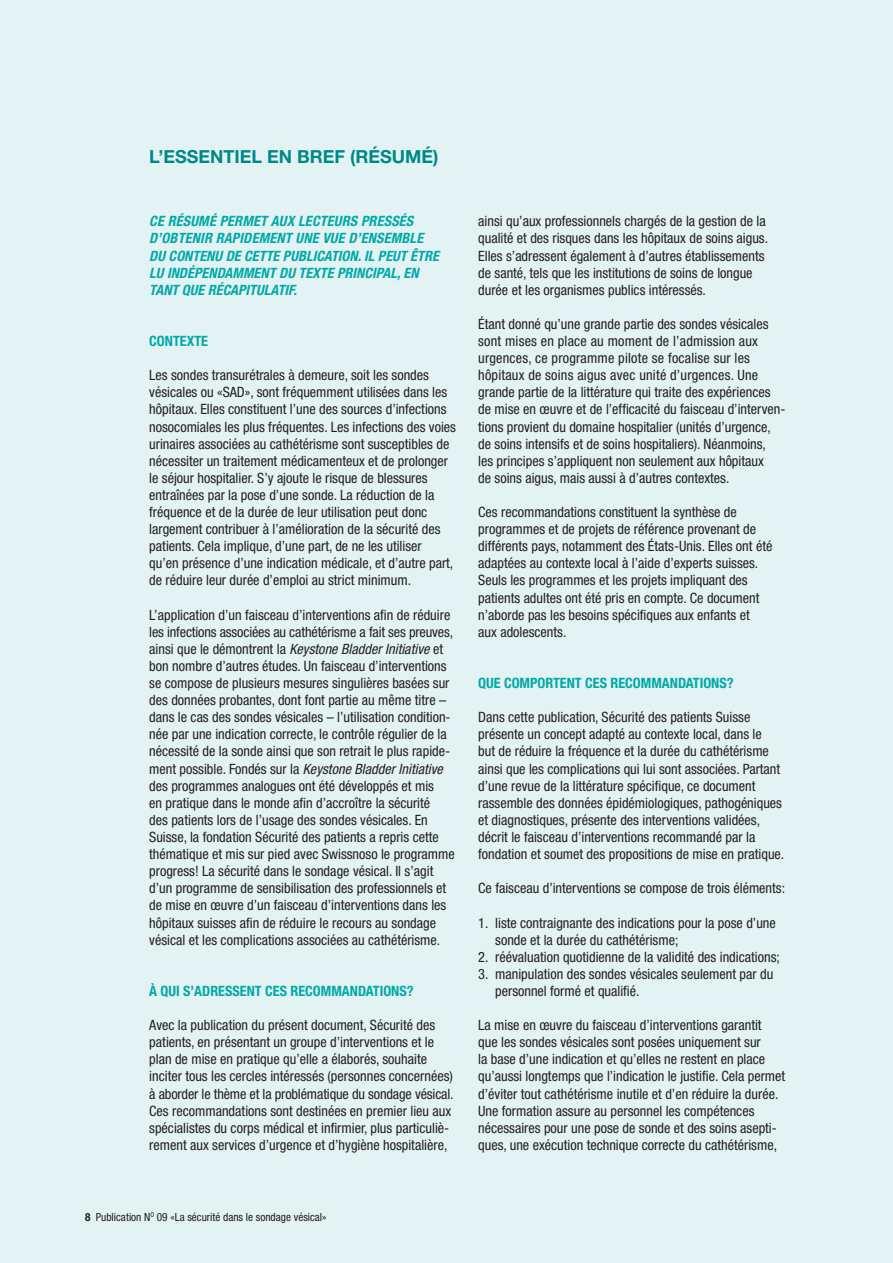
<style>
.page{position:relative;width:893px;height:1263px;background:#e3f3f3}
.page>*{position:absolute;margin:0;border:0;box-sizing:border-box;transform-origin:0 0}
.t1{font:700 18px "Helvetica Neue";color:#008885}
.t2{font:condensed 14.25px/17.1px "Helvetica Neue";color:#231f20}
.t3{font:italic 700 condensed 14.25px/17.1px "Helvetica Neue";letter-spacing:.005em;color:#00a9a7}
.t4{font:700 condensed 14.25px "Helvetica Neue";color:#00a9a7}
.t5{font:condensed 11.25px "Helvetica Neue";color:#231f20}
.s1{font-style:italic}
.s2{font-weight:700}
</style>
<div class="page">
<p class="t1" style="left:149px;top:151px;width:291px">L’ESSENTIEL EN BREF (RÉSUMÉ)</p>
<p class="t3" style="left:149px;top:214px;width:291px">CE RÉSUMÉ PERMET AUX LECTEURS PRESSÉS D’OBTENIR RAPIDEMENT UNE VUE D’ENSEMBLE DU CONTENU DE CETTE PUBLICATION. IL PEUT ÊTRE LU INDÉPENDAMMENT DU TEXTE PRINCIPAL, EN TANT QUE RÉCAPITULATIF.</p>
<p class="t4" style="left:149px;top:336px;width:60px">CONTEXTE</p>
<p class="t2" style="left:149px;top:368px;width:308px">Les sondes transurétrales à demeure, soit les sondes vésicales ou «SAD», sont fréquemment utilisées dans les hôpitaux. Elles constituent l’une des sources d’infections nosocomiales les plus fréquentes. Les infections des voies urinaires associées au cathétérisme sont susceptibles de nécessiter un traitement médicamenteux et de prolonger le séjour hospitalier. S’y ajoute le risque de blessures entraînées par la pose d’une sonde. La réduction de la fréquence et de la durée de leur utilisation peut donc largement contribuer à l’amélioration de la sécurité des patients. Cela implique, d’une part, de ne les utiliser<br>qu’en présence d’une indication médicale, et d’autre part, de réduire leur durée d’emploi au strict minimum.</p>
<p class="t2" style="left:149px;top:607px;width:307px">L’application d’un faisceau d’interventions afin de réduire les infections associées au cathétérisme a fait ses preuves, ainsi que le démontrent la <span class="s1">Keystone Bladder Initiative</span> et bon nombre d’autres études. Un faisceau d’interventions se compose de plusieurs mesures singulières basées sur des données probantes, dont font partie au même titre – dans le cas des sondes vésicales – l’utilisation condition&shy;née par une indication correcte, le contrôle régulier de la nécessité de la sonde ainsi que son retrait le plus rapide&shy;ment possible. Fondés sur la <span class="s1">Keystone Bladder Initiative </span>des programmes analogues ont été développés et mis<br>en pratique dans le monde afin d’accroître la sécurité<br>des patients lors de l’usage des sondes vésicales. En Suisse, la fondation Sécurité des patients a repris cette thématique et mis sur pied avec Swissnoso le programme progress! La sécurité dans le sondage vésical. Il s’agit d’un programme de sensibilisation des professionnels et de mise en œuvre d’un faisceau d’interventions dans les hôpitaux suisses afin de réduire le recours au sondage vésical et les complications associées au cathétérisme.</p>
<p class="t4" style="left:149px;top:986px;width:266px">À QUI S’ADRESSENT CES RECOMMANDATIONS?</p>
<p class="t2" style="left:149px;top:1018px;width:306px">Avec la publication du présent document, Sécurité des patients, en présentant un groupe d’interventions et le plan de mise en pratique qu’elle a élaborés, souhaite inciter tous les cercles intéressés (personnes concernées) à aborder le thème et la problématique du sondage vésical.<br>Ces recommandations sont destinées en premier lieu aux spécialistes du corps médical et infirmier, plus particuliè&shy;rement aux services d’urgence et d’hygiène hospitalière,</p>
<p class="t2" style="left:478px;top:214px;width:291px">ainsi qu’aux professionnels chargés de la gestion de la qualité et des risques dans les hôpitaux de soins aigus.<br>Elles s’adressent également à d’autres établissements de santé, tels que les institutions de soins de longue durée et les organismes publics intéressés.</p>
<p class="t2" style="left:478px;top:317px;width:309px">Étant donné qu’une grande partie des sondes vésicales sont mises en place au moment de l’admission aux urgences, ce programme pilote se focalise sur les hôpitaux de soins aigus avec unité d’urgences. Une grande partie de la littérature qui traite des expériences de mise en œuvre et de l’efficacité du faisceau d’interven&shy;tions provient du domaine hospitalier (unités d’urgence, de soins intensifs et de soins hospitaliers). Néanmoins,<br>les principes s’appliquent non seulement aux hôpitaux<br>de soins aigus, mais aussi à d’autres contextes.</p>
<p class="t2" style="left:478px;top:505px;width:296px">Ces recommandations constituent la synthèse de programmes et de projets de référence provenant de différents pays, notamment des États-Unis. Elles ont été adaptées au contexte local à l’aide d’experts suisses.<br>Seuls les programmes et les projets impliquant des patients adultes ont été pris en compte. Ce document n’aborde pas les besoins spécifiques aux enfants et<br>aux adolescents.</p>
<p class="t4" style="left:478px;top:678px;width:257px">QUE COMPORTENT CES RECOMMANDATIONS?</p>
<p class="t2" style="left:478px;top:710px;width:308px">Dans cette publication, Sécurité des patients Suisse présente un concept adapté au contexte local, dans le<br>but de réduire la fréquence et la durée du cathétérisme ainsi que les complications qui lui sont associées. Partant d’une revue de la littérature spécifique, ce document rassemble des données épidémiologiques, pathogéniques et diagnostiques, présente des interventions validées, décrit le faisceau d’interventions recommandé par la fondation et soumet des propositions de mise en pratique.</p>
<p class="t2" style="left:478px;top:881px;width:308px">Ce faisceau d’interventions se compose de trois éléments:</p>
<p class="t2" style="left:495px;top:915px;width:282px;text-indent:-17px">1. liste contraignante des indications pour la pose d’une sonde et la durée du cathétérisme;</p>
<p class="t2" style="left:478px;top:949px;width:303px">2. réévaluation quotidienne de la validité des indications;</p>
<p class="t2" style="left:495px;top:966px;width:280px;text-indent:-17px">3. manipulation des sondes vésicales seulement par du personnel formé et qualifié.</p>
<p class="t2" style="left:478px;top:1018px;width:308px">La mise en œuvre du faisceau d’interventions garantit<br>que les sondes vésicales sont posées uniquement sur<br>la base d’une indication et qu’elles ne restent en place qu’aussi longtemps que l’indication le justifie. Cela permet d’éviter tout cathétérisme inutile et d’en réduire la durée.<br>Une formation assure au personnel les compétences nécessaires pour une pose de sonde et des soins asepti&shy;ques, une exécution technique correcte du cathétérisme,</p>
<p class="t5" style="left:85px;top:1213px;width:243px"><span class="s2">8</span> Publication N<sup>O</sup> 09 «La sécurité dans le sondage vésical»</p>
</div>
